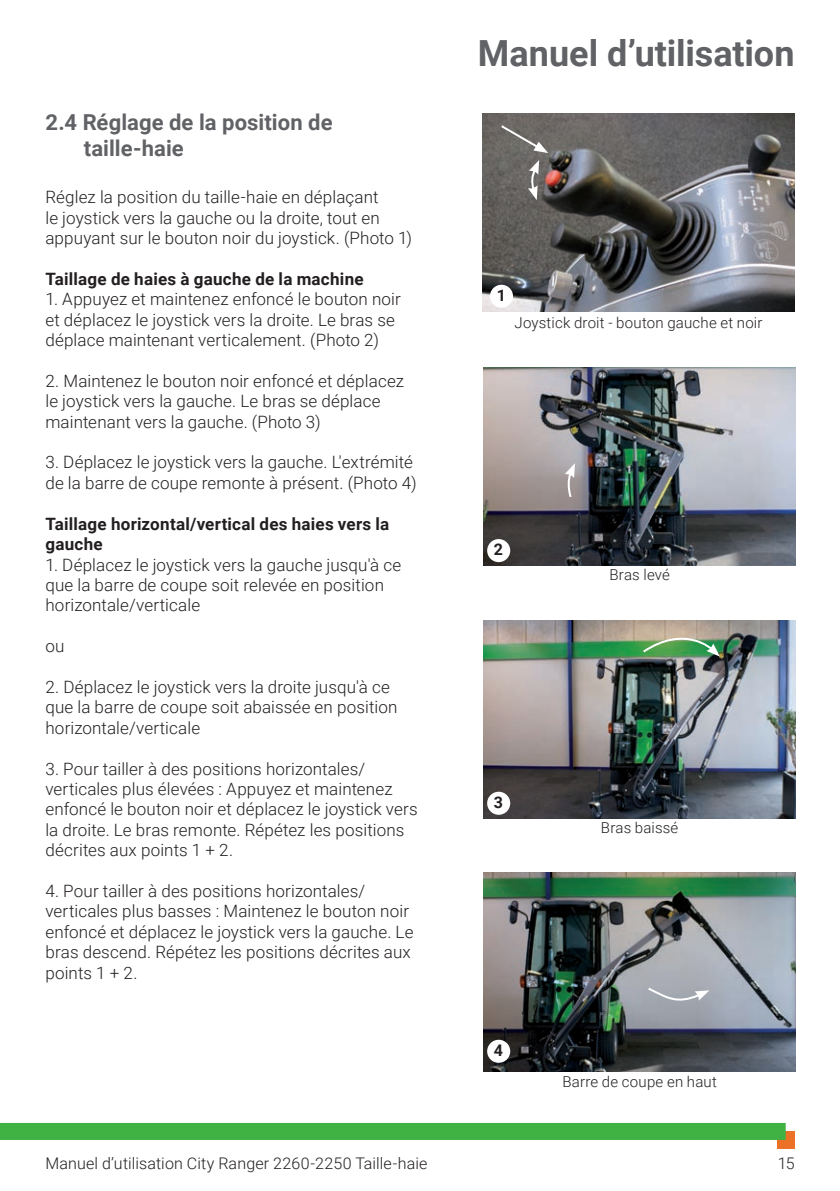
<style>
.page{position:relative;width:840px;height:1191px;background:#fff}
.page>*{position:absolute;margin:0;border:0;box-sizing:border-box;transform-origin:0 0}
.t1{font:700 36px "Roboto";color:#616265}
.t2{font:700 22px/26.4px "Roboto";letter-spacing:.005em;color:#616265}
.t3{font:300 17px/20.4px "Roboto";letter-spacing:.005em;color:#231f20}
.t4{font:700 17px/20.4px "Roboto";letter-spacing:.015em;color:#231f20}
.t5{font:300 16px "Roboto";letter-spacing:.01em;color:#231f20}
.t6{font:700 16px "Roboto";color:#231f20}
.t7{font:300 15px "Roboto";letter-spacing:.015em;color:#231f20}
</style>
<div class="page">
<div style="left:776px;top:1131px;width:18px;height:17px;background:#ea7125"></div>
<div style="left:0;top:1123px;width:785px;height:17px;background:#40b143"></div>
<img style="left:482px;top:113px;width:312px;height:199px">
<div style="left:489px;top:285px;width:23px;height:23px;background:#fff;border-radius:50%"></div>
<img style="left:483px;top:367px;width:312px;height:199px">
<img style="left:483px;top:620px;width:312px;height:199px">
<img style="left:483px;top:873px;width:312px;height:198px">
<div style="left:487px;top:539px;width:23px;height:23px;background:#fff;border-radius:50%"></div>
<div style="left:487px;top:791px;width:23px;height:23px;background:#fff;border-radius:50%"></div>
<div style="left:487px;top:1039px;width:23px;height:23px;background:#fff;border-radius:50%"></div>
<svg style="left:498px;top:123px;width:50px;height:30px"></svg>
<svg style="left:564px;top:463px;width:10px;height:36px"></svg>
<svg style="left:640px;top:624px;width:79px;height:32px;background:#8eac81"></svg>
<svg style="left:645px;top:986px;width:64px;height:18px"></svg>
<svg style="left:527px;top:160px;width:12px;height:40px"></svg>
<p class="t2" style="left:84px;top:108px;width:250px;text-indent:-38px">2.4 Réglage de la position de taille-haie</p>
<p class="t3" style="left:45px;top:186px;width:368px">Réglez la position du taille-haie en déplaçant<br>le joystick vers la gauche ou la droite, tout en appuyant sur le bouton noir du joystick. (Photo 1)</p>
<p class="t4" style="left:45px;top:268px;width:319px">Taillage de haies à gauche de la machine</p>
<p class="t3" style="left:45px;top:288px;width:357px">1. Appuyez et maintenez enfoncé le bouton noir et déplacez le joystick vers la droite. Le bras se déplace maintenant verticalement. (Photo 2)</p>
<p class="t3" style="left:45px;top:370px;width:360px">2. Maintenez le bouton noir enfoncé et déplacez le joystick vers la gauche. Le bras se déplace maintenant vers la gauche. (Photo 3)</p>
<p class="t3" style="left:45px;top:451px;width:372px">3. Déplacez le joystick vers la gauche. L'extrémité de la barre de coupe remonte à présent. (Photo 4)</p>
<p class="t4" style="left:45px;top:513px;width:345px">Taillage horizontal/vertical des haies vers la gauche</p>
<p class="t3" style="left:45px;top:553px;width:357px">1. Déplacez le joystick vers la gauche jusqu'à ce que la barre de coupe soit relevée en position horizontale/verticale</p>
<p class="t3" style="left:45px;top:635px;width:21px">ou</p>
<p class="t3" style="left:45px;top:676px;width:353px">2. Déplacez le joystick vers la droite jusqu'à ce que la barre de coupe soit abaissée en position horizontale/verticale</p>
<p class="t3" style="left:45px;top:757px;width:373px">3. Pour tailler à des positions horizontales/ verticales plus élevées : Appuyez et maintenez enfoncé le bouton noir et déplacez le joystick vers la droite. Le bras remonte. Répétez les positions décrites aux points 1 + 2.</p>
<p class="t3" style="left:45px;top:880px;width:369px">4. Pour tailler à des positions horizontales/ verticales plus basses : Maintenez le bouton noir enfoncé et déplacez le joystick vers la gauche. Le bras descend. Répétez les positions décrites aux points 1 + 2.</p>
<p class="t5" style="left:45px;top:1152px;width:383px">Manuel d’utilisation City Ranger 2260-2250 Taille-haie</p>
<h1 class="t1" style="left:477px;top:28px;width:318px">Manuel d’utilisation</h1>
<p class="t6" style="left:496px;top:284px;width:11px">1</p>
<p class="t7" style="left:514px;top:312px;width:249px">Joystick droit - bouton gauche et noir</p>
<p class="t6" style="left:493px;top:538px;width:11px">2</p>
<p class="t7" style="left:609px;top:564px;width:62px">Bras levé</p>
<p class="t6" style="left:493px;top:791px;width:11px">3</p>
<p class="t4" style="left:493px;top:792px;width:11px">1</p>
<p class="t7" style="left:600px;top:817px;width:79px">Bras baissé</p>
<p class="t6" style="left:493px;top:1039px;width:11px">4</p>
<p class="t7" style="left:562px;top:1071px;width:156px">Barre de coupe en haut</p>
<p class="t5" style="left:777px;top:1152px;width:18px">15</p>
</div>
